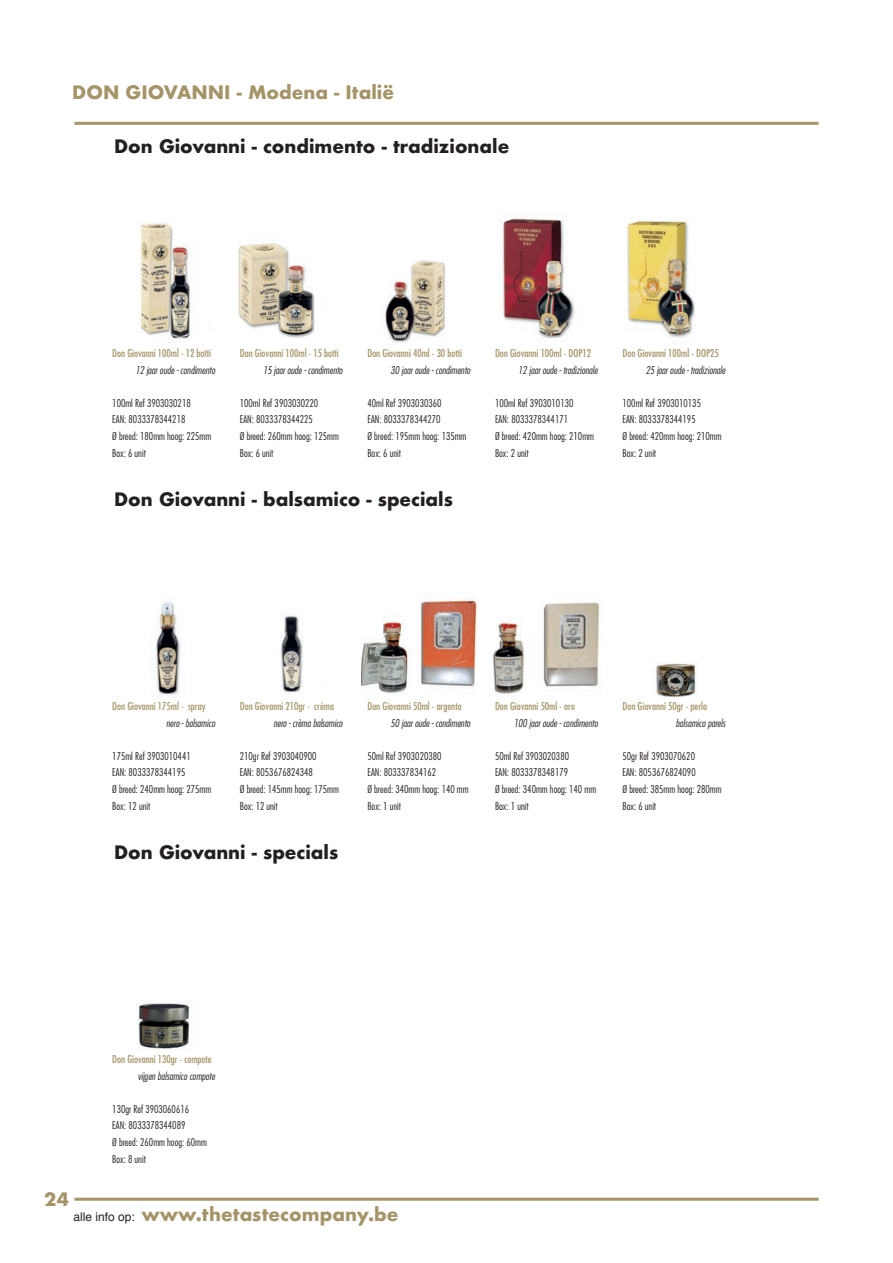
<style>
.page{position:relative;width:893px;height:1263px;background:#fff}
.page>*{position:absolute;margin:0;border:0;box-sizing:border-box;transform-origin:0 0}
.t1{font:700 18px "Futura";color:#231f20}
.t2{font:700 18px "Futura";color:#a49467}
.t3{font:300 condensed 10.5px/16.6px "Futura";color:#231f20}
.t4{font:condensed 10.5px "Futura";color:#a49467}
.t5{font:italic 300 condensed 10.5px "Futura";color:#231f20}
.s1{font-family:"Helvetica";font-weight:400;font-size:12px;color:#231f20}
</style>
<div class="page">
<hr style="left:74px;top:122px;width:745px;height:3px;background:#a49467">
<hr style="left:74px;top:1198px;width:745px;height:3px;background:#a49467">
<img style="left:500px;top:218px;width:75px;height:121px">
<img style="left:383px;top:260px;width:63px;height:82px">
<img style="left:238px;top:243px;width:77px;height:95px">
<img style="left:139px;top:222px;width:55px;height:117px">
<img style="left:627px;top:220px;width:68px;height:123px">
<img style="left:281px;top:613px;width:23px;height:81px">
<img style="left:155px;top:602px;width:30px;height:95px">
<img style="left:361px;top:598px;width:115px;height:96px">
<img style="left:655px;top:662px;width:43px;height:35px">
<img style="left:138px;top:1002px;width:52px;height:47px">
<img style="left:492px;top:602px;width:108px;height:92px">
<h1 class="t2" style="left:72px;top:80px;width:323px">DON GIOVANNI - Modena - Italië</h1>
<h1 class="t1" style="left:114px;top:134px;width:397px">Don Giovanni - condimento - tradizionale</h1>
<p class="t4" style="left:112px;top:347px;width:100px">Don Giovanni 100ml - 12 botti</p>
<p class="t5" style="left:135px;top:363px;width:81px">12 jaar oude - condimento</p>
<p class="t3" style="left:112px;top:394px;width:101px">100ml Ref 3903030218<br>EAN: 8033378344218<br>Ø breed: 180mm hoog: 225mm<br>Box: 6 unit</p>
<p class="t4" style="left:240px;top:347px;width:100px">Don Giovanni 100ml - 15 botti</p>
<p class="t5" style="left:263px;top:363px;width:81px">15 jaar oude - condimento</p>
<p class="t3" style="left:240px;top:394px;width:101px">100ml Ref 3903030220<br>EAN: 8033378344225<br>Ø breed: 260mm hoog: 125mm<br>Box: 6 unit</p>
<p class="t4" style="left:367px;top:347px;width:96px">Don Giovanni 40ml - 30 botti</p>
<p class="t5" style="left:391px;top:363px;width:81px">30 jaar oude - condimento</p>
<p class="t3" style="left:367px;top:394px;width:101px">40ml Ref 3903030360<br>EAN: 8033378344270<br>Ø breed: 195mm hoog: 135mm<br>Box: 6 unit</p>
<h1 class="t1" style="left:114px;top:486px;width:340px">Don Giovanni - balsamico - specials</h1>
<p class="t4" style="left:495px;top:347px;width:98px">Don Giovanni 100ml - DOP12</p>
<p class="t5" style="left:518px;top:363px;width:81px">12 jaar oude - tradizionale</p>
<p class="t3" style="left:495px;top:394px;width:101px">100ml Ref 3903010130<br>EAN: 8033378344171<br>Ø breed: 420mm hoog: 210mm<br>Box: 2 unit</p>
<p class="t4" style="left:623px;top:347px;width:98px">Don Giovanni 100ml - DOP25</p>
<p class="t5" style="left:646px;top:363px;width:81px">25 jaar oude - tradizionale</p>
<p class="t3" style="left:623px;top:394px;width:101px">100ml Ref 3903010135<br>EAN: 8033378344195<br>Ø breed: 420mm hoog: 210mm<br>Box: 2 unit</p>
<p class="t4" style="left:112px;top:700px;width:95px">Don Giovanni 175ml - spray</p>
<p class="t5" style="left:166px;top:716px;width:50px">nero - balsamico</p>
<p class="t3" style="left:112px;top:747px;width:101px">175ml Ref 3903010441<br>EAN: 8033378344195<br>Ø breed: 240mm hoog: 275mm<br>Box: 12 unit</p>
<p class="t4" style="left:240px;top:700px;width:96px">Don Giovanni 210gr - crèma</p>
<p class="t5" style="left:273px;top:716px;width:71px">nero - crèma balsamico</p>
<p class="t3" style="left:240px;top:747px;width:101px">210gr Ref 3903040900<br>EAN: 8053676824348<br>Ø breed: 145mm hoog: 175mm<br>Box: 12 unit</p>
<h1 class="t1" style="left:114px;top:839px;width:225px">Don Giovanni - specials</h1>
<p class="t4" style="left:367px;top:700px;width:96px">Don Giovanni 50ml - argento</p>
<p class="t5" style="left:391px;top:716px;width:81px">50 jaar oude - condimento</p>
<p class="t3" style="left:367px;top:747px;width:103px">50ml Ref 3903020380<br>EAN: 803337834162<br>Ø breed: 340mm hoog: 140 mm<br>Box: 1 unit</p>
<p class="t4" style="left:495px;top:700px;width:81px">Don Giovanni 50ml - oro</p>
<p class="t5" style="left:514px;top:716px;width:86px">100 jaar oude - condimento</p>
<p class="t3" style="left:495px;top:747px;width:103px">50ml Ref 3903020380<br>EAN: 8033378348179<br>Ø breed: 340mm hoog: 140 mm<br>Box: 1 unit</p>
<p class="t4" style="left:623px;top:700px;width:86px">Don Giovanni 50gr - perla</p>
<p class="t5" style="left:676px;top:716px;width:51px">balsamico parels</p>
<p class="t3" style="left:623px;top:747px;width:101px">50gr Ref 3903070620<br>EAN: 8053676824090<br>Ø breed: 385mm hoog: 280mm<br>Box: 6 unit</p>
<p class="t4" style="left:112px;top:1053px;width:101px">Don Giovanni 130gr - compote</p>
<p class="t5" style="left:138px;top:1069px;width:79px">vijgen balsamico compote</p>
<p class="t3" style="left:112px;top:1100px;width:96px">130gr Ref 3903060616<br>EAN: 8033378344089<br>Ø breed: 260mm hoog: 60mm<br>Box: 8 unit</p>
<h1 class="t2" style="left:44px;top:1186px;width:26px">24</h1>
<h1 class="t2" style="left:73px;top:1201px;width:327px"><span class="s1">alle info op:</span> www.thetastecompany.be</h1>
</div>
